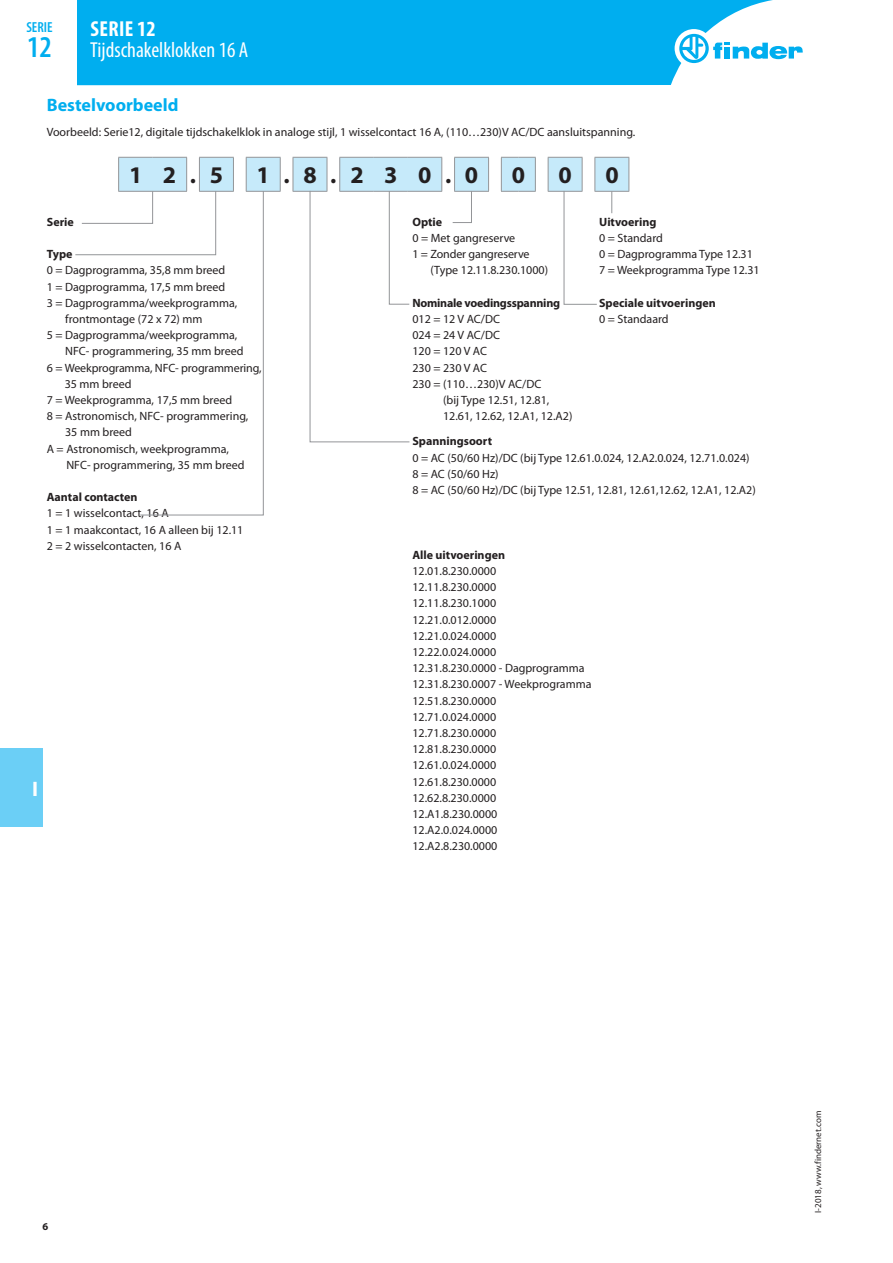
<style>
.page{position:relative;width:893px;height:1263px;background:#fff}
.page>*{position:absolute;margin:0;border:0;box-sizing:border-box;transform-origin:0 0}
.t1{font:600 condensed 30.3px "Myriad Pro";color:#00aeef}
.t2{font:700 24px "Myriad Pro";color:#231f20}
.t3{font:condensed 21.75px "Myriad Pro";color:#fff}
.t4{font:700 condensed 21.75px "Myriad Pro";letter-spacing:.02em;color:#fff}
.t5{font:700 21px "Myriad Pro";color:#fff}
.t6{font:700 18px "Myriad Pro";color:#00aeef}
.t7{font:600 condensed 14.55px "Myriad Pro";color:#00aeef}
.t8{font:12px/16.2px "Myriad Pro";color:#231f20}
.t9{font:700 12px "Myriad Pro";color:#231f20}
.t10{font:700 12px "Myriad Pro";letter-spacing:-.02em;color:#231f20}
.t11{font:700 10.5px "Myriad Pro";color:#231f20}
.t12{font:9px "Myriad Pro";color:#231f20}
</style>
<div class="page">
<svg style="left:75px;top:157px;width:554px;height:359px"></svg>
<div style="left:0;top:748px;width:43px;height:79px;background:#6bcff6"></div>
<div style="left:77px;top:0;width:696px;height:85px;background:#00aeef"></div>
<div style="left:675px;top:29px;width:38px;height:39px;background:#fff;border-radius:50%"></div>
<svg style="left:679px;top:34px;width:124px;height:29px"></svg>
<p class="t7" style="left:26px;top:19px;width:28px">SERIE</p>
<h1 class="t1" style="left:27px;top:30px;width:26px">12</h1>
<h3 class="t4" style="left:90px;top:17px;width:67px">SERIE 12</h3>
<h3 class="t3" style="left:90px;top:38px;width:160px">Tijdschakelklokken 16 A</h3>
<h3 class="t5" style="left:32px;top:775px;width:7px">I</h3>
<h3 class="t6" style="left:47px;top:93px;width:133px">Bestelvoorbeeld</h3>
<p class="t8" style="left:47px;top:124px;width:590px">Voorbeeld: Serie12, digitale tijdschakelklok in analoge stijl, 1 wisselcontact 16 A, (110…230)V AC/DC aansluitspanning.</p>
<h2 class="t2" style="left:129px;top:160px;width:95px">1 2.5</h2>
<h2 class="t2" style="left:257px;top:160px;width:223px">1.8.2 3 0.0</h2>
<h2 class="t2" style="left:512px;top:160px;width:15px">0</h2>
<h2 class="t2" style="left:559px;top:160px;width:15px">0</h2>
<h2 class="t2" style="left:605px;top:160px;width:15px">0</h2>
<p class="t9" style="left:47px;top:214px;width:29px">Serie</p>
<p class="t9" style="left:47px;top:246px;width:27px">Type</p>
<p class="t8" style="left:47px;top:262px;width:180px">0 = Dagprogramma, 35,8 mm breed</p>
<p class="t8" style="left:47px;top:278px;width:180px">1 = Dagprogramma, 17,5 mm breed</p>
<p class="t8" style="left:47px;top:294px;width:192px">3 = Dagprogramma/weekprogramma,</p>
<p class="t8" style="left:65px;top:311px;width:139px">frontmontage (72 x 72) mm</p>
<p class="t8" style="left:47px;top:327px;width:192px">5 = Dagprogramma/weekprogramma,</p>
<p class="t8" style="left:65px;top:343px;width:180px">NFC- programmering, 35 mm breed</p>
<p class="t8" style="left:47px;top:359px;width:216px">6 = Weekprogramma, NFC- programmering,</p>
<p class="t8" style="left:65px;top:375px;width:68px">35 mm breed</p>
<p class="t8" style="left:47px;top:392px;width:187px">7 = Weekprogramma, 17,5 mm breed</p>
<p class="t8" style="left:47px;top:408px;width:203px">8 = Astronomisch, NFC- programmering,</p>
<p class="t8" style="left:65px;top:424px;width:68px">35 mm breed</p>
<p class="t8" style="left:47px;top:440px;width:184px">A = Astronomisch, weekprogramma,</p>
<p class="t8" style="left:66px;top:456px;width:180px">NFC- programmering, 35 mm breed</p>
<p class="t9" style="left:47px;top:489px;width:92px">Aantal contacten</p>
<p class="t8" style="left:47px;top:505px;width:198px">1 = 1 wisselcontact, 16 A<br>1 = 1 maakcontact, 16 A alleen bij 12.11<br>2 = 2 wisselcontacten, 16 A</p>
<p class="t9" style="left:412px;top:214px;width:31px">Optie</p>
<p class="t8" style="left:412px;top:230px;width:104px">0 = Met gangreserve</p>
<p class="t8" style="left:412px;top:246px;width:119px">1 = Zonder gangreserve</p>
<p class="t8" style="left:430px;top:262px;width:119px">(Type 12.11.8.230.1000)</p>
<p class="t10" style="left:412px;top:295px;width:149px">Nominale voedingsspanning</p>
<p class="t8" style="left:412px;top:311px;width:89px">012 = 12 V AC/DC</p>
<p class="t8" style="left:412px;top:327px;width:89px">024 = 24 V AC/DC</p>
<p class="t8" style="left:412px;top:343px;width:76px">120 = 120 V AC</p>
<p class="t8" style="left:412px;top:359px;width:76px">230 = 230 V AC</p>
<p class="t8" style="left:412px;top:375px;width:130px">230 = (110…230)V AC/DC</p>
<p class="t8" style="left:443px;top:392px;width:108px">(bij Type 12.51, 12.81,</p>
<p class="t8" style="left:443px;top:408px;width:131px">12.61, 12.62, 12.A1, 12.A2)</p>
<p class="t9" style="left:599px;top:214px;width:59px">Uitvoering</p>
<p class="t8" style="left:599px;top:230px;width:162px">0 = Standard<br>0 = Dagprogramma Type 12.31<br>7 = Weekprogramma Type 12.31</p>
<p class="t9" style="left:599px;top:295px;width:118px">Speciale uitvoeringen</p>
<p class="t8" style="left:599px;top:311px;width:71px">0 = Standaard</p>
<p class="t9" style="left:412px;top:434px;width:81px">Spanningsoort</p>
<p class="t8" style="left:412px;top:449px;width:345px">0 = AC (50/60 Hz)/DC (bij Type 12.61.0.024, 12.A2.0.024, 12.71.0.024)<br>8 = AC (50/60 Hz)<br>8 = AC (50/60 Hz)/DC (bij Type 12.51, 12.81, 12.61,12.62, 12.A1, 12.A2)</p>
<p class="t9" style="left:412px;top:547px;width:94px">Alle uitvoeringen</p>
<p class="t8" style="left:412px;top:563px;width:181px">12.01.8.230.0000<br>12.11.8.230.0000<br>12.11.8.230.1000<br>12.21.0.012.0000<br>12.21.0.024.0000<br>12.22.0.024.0000<br>12.31.8.230.0000 - Dagprogramma<br>12.31.8.230.0007 - Weekprogramma<br>12.51.8.230.0000<br>12.71.0.024.0000<br>12.71.8.230.0000<br>12.81.8.230.0000<br>12.61.0.024.0000<br>12.61.8.230.0000<br>12.62.8.230.0000<br>12.A1.8.230.0000<br>12.A2.0.024.0000<br>12.A2.8.230.0000</p>
<p class="t11" style="left:43px;top:1219px;width:7px">6</p>
<p class="t12" style="left:812px;top:1213px;width:103px;rotate:-90deg">I-2018, www.findernet.com</p>
</div>
